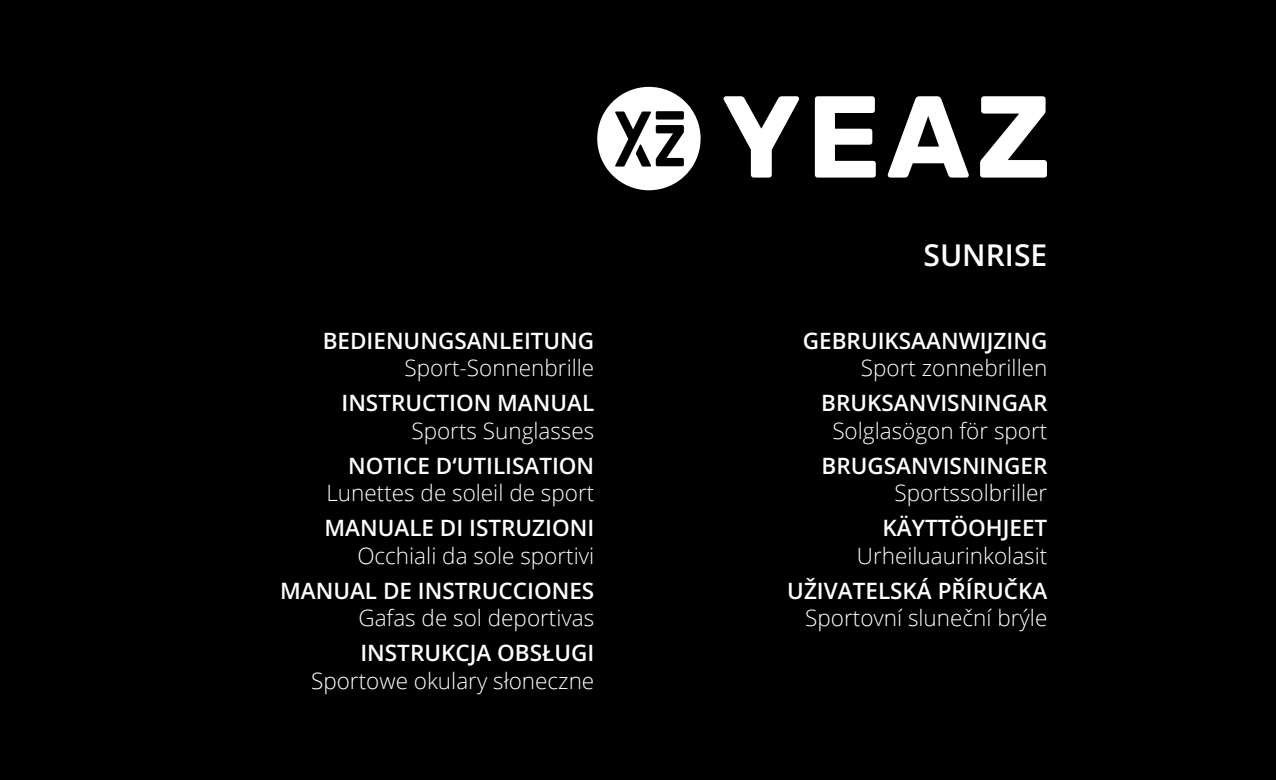
<style>
.page{position:relative;width:1276px;height:780px;background:#000001}
.page>*{position:absolute;margin:0;border:0;box-sizing:border-box;transform-origin:0 0}
.t1{font:600 30px "Open Sans";color:#fff}
.t2{font:300 22.5px "Open Sans";color:#fff}
.t3{font:600 22.5px "Open Sans";color:#fff}
</style>
<div class="page">
<svg style="left:723px;top:96px;width:76px;height:81px"></svg>
<svg style="left:815px;top:96px;width:61px;height:81px"></svg>
<svg style="left:888px;top:96px;width:81px;height:81px"></svg>
<svg style="left:980px;top:96px;width:67px;height:81px"></svg>
<svg style="left:597px;top:87px;width:103px;height:103px"></svg>
<p class="t3" style="left:323px;top:325px;width:273px">BEDIENUNGSANLEITUNG</p>
<p class="t2" style="left:404px;top:352px;width:191px">Sport-Sonnenbrille</p>
<p class="t3" style="left:341px;top:387px;width:254px">INSTRUCTION MANUAL</p>
<p class="t2" style="left:411px;top:415px;width:184px">Sports Sunglasses</p>
<p class="t3" style="left:348px;top:450px;width:247px">NOTICE D‘UTILISATION</p>
<p class="t2" style="left:326px;top:477px;width:269px">Lunettes de soleil de sport</p>
<p class="t3" style="left:324px;top:512px;width:271px">MANUALE DI ISTRUZIONI</p>
<p class="t2" style="left:357px;top:540px;width:238px">Occhiali da sole sportivi</p>
<p class="t3" style="left:280px;top:575px;width:316px">MANUAL DE INSTRUCCIONES</p>
<p class="t2" style="left:358px;top:602px;width:237px">Gafas de sol deportivas</p>
<p class="t3" style="left:360px;top:637px;width:235px">INSTRUKCJA OBSŁUGI</p>
<p class="t2" style="left:311px;top:665px;width:285px">Sportowe okulary słoneczne</p>
<p class="t1" style="left:923px;top:234px;width:125px">SUNRISE</p>
<p class="t3" style="left:803px;top:325px;width:246px">GEBRUIKSAANWIJZING</p>
<p class="t2" style="left:861px;top:352px;width:188px">Sport zonnebrillen</p>
<p class="t3" style="left:821px;top:387px;width:228px">BRUKSANVISNINGAR</p>
<p class="t2" style="left:832px;top:415px;width:216px">Solglasögon för sport</p>
<p class="t3" style="left:821px;top:450px;width:227px">BRUGSANVISNINGER</p>
<p class="t2" style="left:894px;top:477px;width:154px">Sportssolbriller</p>
<p class="t3" style="left:882px;top:512px;width:166px">KÄYTTÖOHJEET</p>
<p class="t2" style="left:857px;top:540px;width:192px">Urheiluaurinkolasit</p>
<p class="t3" style="left:787px;top:575px;width:262px">UŽIVATELSKÁ PŘÍRUČKA</p>
<p class="t2" style="left:805px;top:602px;width:244px">Sportovní sluneční brýle</p>
</div>
